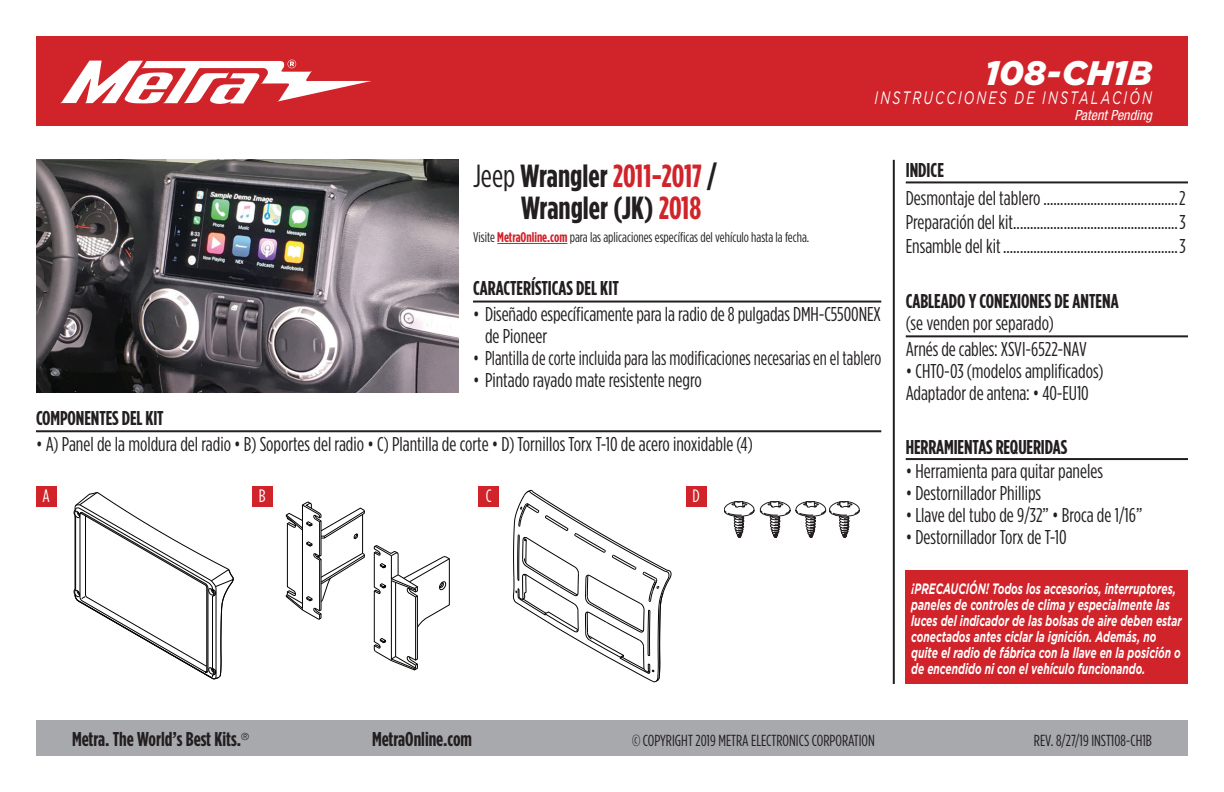
<style>
.page{position:relative;width:1224px;height:792px;background:#fff}
.page>*{position:absolute;margin:0;border:0;box-sizing:border-box;transform-origin:0 0}
.t1{font:italic 900 34px "Gotham";color:#fff}
.t2{font:700 32px/32px "Gotham Condensed";color:#231f20}
.t3{font:20px/24px "Gotham Condensed";color:#231f20}
.t4{font:700 20px "Gotham Condensed";color:#231f20}
.t5{font:20px "Gotham Condensed";color:#231f20;scale:.94 1}
.t6{font:italic 18px "Gotham";letter-spacing:.17em;color:#fff;scale:.7 1}
.t7{font:18px "Gotham Condensed";color:#fff}
.t8{font:16px "Gotham Condensed";color:#231f20}
.t9{font:italic 700 15px/16px "Gotham";color:#fff;scale:.68 1}
.t10{font:14px "Gotham Condensed";color:#231f20}
.t11{font:italic condensed 14px "Helvetica Neue";color:#fff}
.s1{font-weight:400}
.s2{color:#d1232a}
.s3{font-weight:700;color:#d1232a}
</style>
<div class="page">
<div style="left:36px;top:720px;width:1152px;height:36px;background:#a8a9ad"></div>
<hr style="left:893px;top:160px;width:2px;height:524px;background:#231f20">
<div style="left:36px;top:36px;width:1152px;height:90px;background:#d1232a"></div>
<svg style="left:60px;top:60px;width:311px;height:44px"></svg>
<div style="left:906px;top:570px;width:282px;height:114px;background:#d1232a"></div>
<img style="left:36px;top:160px;width:423px;height:232px">
<hr style="left:36px;top:430px;width:845px;height:2px;background:#231f20">
<hr style="left:906px;top:458px;width:282px;height:2px;background:#231f20">
<svg style="left:73px;top:492px;width:161px;height:188px"></svg>
<svg style="left:286px;top:502px;width:79px;height:118px"></svg>
<svg style="left:374px;top:545px;width:76px;height:126px"></svg>
<svg style="left:513px;top:490px;width:159px;height:193px"></svg>
<svg style="left:724px;top:501px;width:136px;height:37px"></svg>
<div style="left:36px;top:487px;width:21px;height:20px;background:#d1232a"></div>
<div style="left:252px;top:487px;width:20px;height:20px;background:#d1232a"></div>
<div style="left:479px;top:487px;width:20px;height:20px;background:#d1232a"></div>
<div style="left:686px;top:487px;width:20px;height:20px;background:#d1232a"></div>
<hr style="left:906px;top:181px;width:282px;height:2px;background:#231f20">
<hr style="left:906px;top:335px;width:282px;height:2px;background:#231f20">
<hr style="left:473px;top:301px;width:408px;height:2px;background:#231f20">
<hr style="left:497px;top:243px;width:70px;height:1px;background:#d1232a">
<h1 class="t1" style="left:985px;top:53px;width:169px">108-CH1B</h1>
<p class="t6" style="left:875px;top:88px;width:398px">INSTRUCCIONES DE INSTALACIÓN</p>
<h2 class="t2" style="left:521px;top:159px;width:198px;text-indent:-48px"><span class="s1">Jeep</span> Wrangler <span class="s2">2011-2017</span> /<br>Wrangler (JK) <span class="s2">2018</span></h2>
<p class="t10" style="left:473px;top:229px;width:338px">Visite <span class="s3">MetraOnline.com</span> para las aplicaciones específicas del vehículo hasta la fecha.</p>
<p class="t4" style="left:473px;top:277px;width:147px">CARACTERÍSTICAS DEL KIT</p>
<p class="t3" style="left:485px;top:303px;width:397px;line-height:22px;text-indent:-12px">• Diseñado específicamente para la radio de 8 pulgadas DMH-C5500NEX de Pioneer</p>
<p class="t5" style="left:473px;top:348px;width:436px">• Plantilla de corte incluida para las modificaciones necesarias en el tablero</p>
<p class="t3" style="left:473px;top:368px;width:230px">• Pintado rayado mate resistente negro</p>
<p class="t11" style="left:1074px;top:107px;width:79px">Patent Pending</p>
<p class="t4" style="left:906px;top:158px;width:40px">INDICE</p>
<p class="t3" style="left:906px;top:185px;width:281px;text-align:justify">Desmontaje del tablero ........................................2<br>Preparación del kit.................................................3<br>Ensamble del kit....................................................3</p>
<p class="t4" style="left:906px;top:289px;width:214px">CABLEADO Y CONEXIONES DE ANTENA</p>
<p class="t3" style="left:906px;top:309px;width:183px;line-height:26px">(se venden por separado)<br>Arnés de cables: XSVI-6522-NAV</p>
<p class="t3" style="left:906px;top:359px;width:199px;line-height:22px">• CHTO-03 (modelos amplificados)<br>Adaptador de antena: • 40-EU10</p>
<p class="t4" style="left:36px;top:407px;width:129px">COMPONENTES DEL KIT</p>
<p class="t3" style="left:36px;top:432px;width:718px">• A) Panel de la moldura del radio • B) Soportes del radio • C) Plantilla de corte • D) Tornillos Torx T-10 de acero inoxidable (4)</p>
<p class="t4" style="left:906px;top:436px;width:163px">HERRAMIENTAS REQUERIDAS</p>
<p class="t3" style="left:906px;top:458px;width:199px">• Herramienta para quitar paneles</p>
<p class="t3" style="left:906px;top:480px;width:137px">• Destornillador Phillips</p>
<p class="t3" style="left:906px;top:502px;width:238px">• Llave del tubo de 9/32” • Broca de 1/16”</p>
<p class="t3" style="left:906px;top:524px;width:162px">• Destornillador Torx de T-10</p>
<p class="t7" style="left:43px;top:486px;width:9px">A</p>
<p class="t7" style="left:259px;top:486px;width:8px">B</p>
<p class="t7" style="left:486px;top:486px;width:7px">C</p>
<p class="t7" style="left:692px;top:486px;width:9px">D</p>
<p class="t9" style="left:911px;top:580px;width:399px">¡PRECAUCIÓN! Todos los accesorios, interruptores, paneles de controles de clima y especialmente las luces del indicador de las bolsas de aire deben estar conectados antes ciclar la ignición. Además, no quite el radio de fábrica con la llave en la posición o de encendido ni con el vehículo funcionando.</p>
<p class="t4" style="left:72px;top:728px;width:179px">Metra. The World’s Best Kits.<sup>®</sup></p>
<p class="t4" style="left:372px;top:728px;width:102px">MetraOnline.com</p>
<p class="t8" style="left:632px;top:732px;width:244px">© COPYRIGHT 2019 METRA ELECTRONICS CORPORATION</p>
<p class="t8" style="left:1034px;top:732px;width:120px">REV. 8/27/19 INST108-CH1B</p>
</div>
